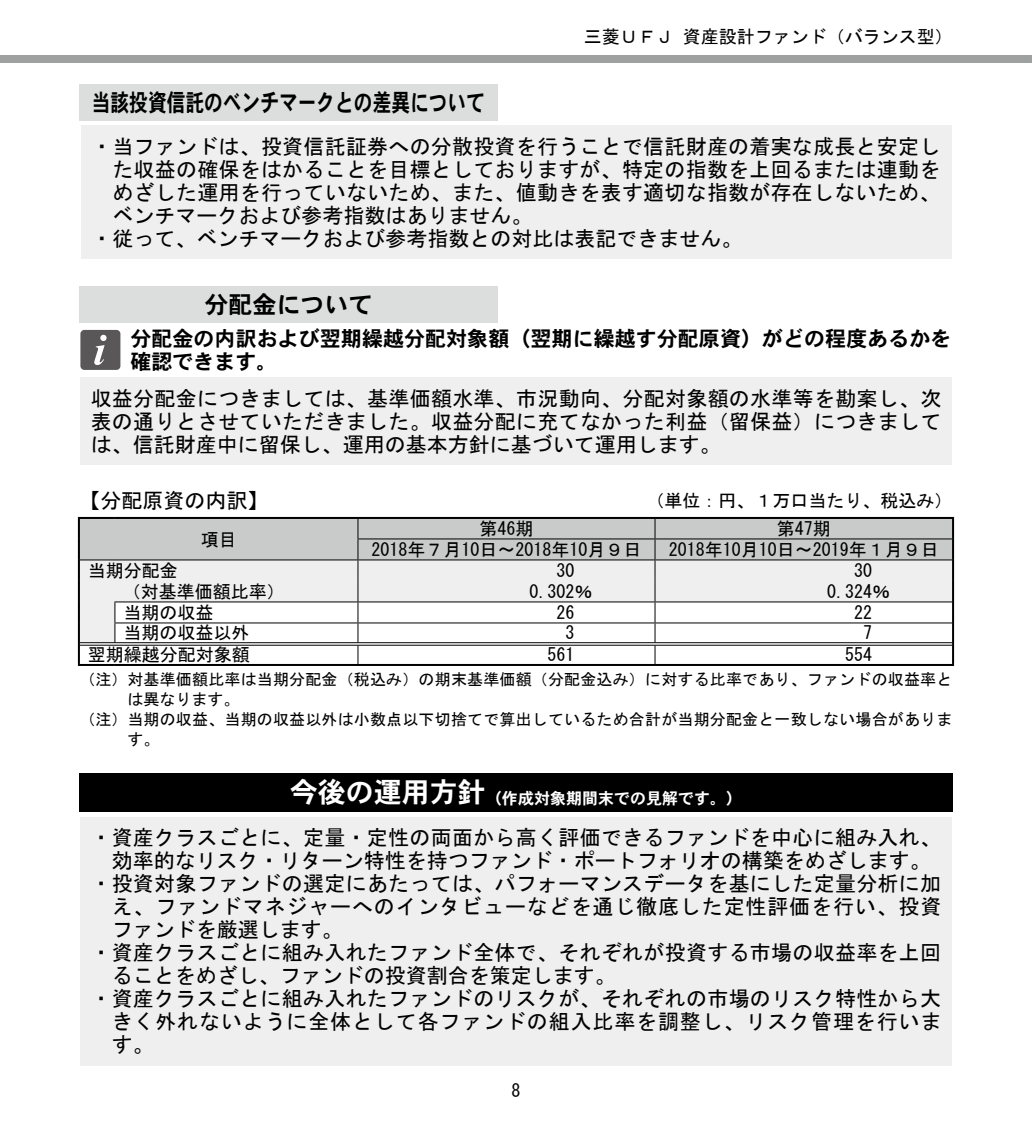
<style>
.page{position:relative;width:1032px;height:1134px;background:#fff}
.page>*{position:absolute;margin:0;border:0;box-sizing:border-box;transform-origin:0 0}
.t1{font:24px "DFHS Gothic W7 WIN RKSJ H";color:#000;scale:.78 1}
.t2{font:24px "DFHS Gothic W7 WIN RKSJ H";color:#000}
.t3{font:21px/23px "MS Gothic";letter-spacing:.01em;color:#000;text-align:justify}
.t4{font:21px "MS Gothic";letter-spacing:.04em;color:#000}
.t5{font:21px/23px "DFHS Gothic W7 WIN RKSJ H";color:#000}
.t6{font:18px "MS Gothic";color:#000}
.t7{font:16px "MS Gothic";letter-spacing:.01em;color:#000}
.t8{font:16px "DFHS Gothic W7 WIN RKSJ H";color:#fff}
.s1{font-size:28px}
</style>
<div class="page">
<div style="left:0;top:56px;width:1032px;height:7px;background:#9fa0a0"></div>
<div style="left:79px;top:84px;width:418px;height:36px;background:#dcdddd"></div>
<div style="left:81px;top:126px;width:870px;height:133px;background:#efefef"></div>
<div style="left:79px;top:286px;width:418px;height:36px;background:#dcdddd"></div>
<div style="left:80px;top:330px;width:40px;height:40px;background:#595757;border-radius:4px"></div>
<svg style="left:94px;top:335px;width:13px;height:30px"></svg>
<div style="left:80px;top:378px;width:872px;height:87px;background:#efefef"></div>
<svg style="left:80px;top:519px;width:872px;height:145px"></svg>
<hr style="left:78px;top:517px;width:37px;height:2px;background:#000">
<hr style="left:78px;top:519px;width:2px;height:20px;background:#000">
<hr style="left:115px;top:517px;width:243px;height:2px;background:#000">
<hr style="left:358px;top:517px;width:297px;height:2px;background:#000">
<hr style="left:655px;top:517px;width:299px;height:2px;background:#000">
<hr style="left:78px;top:539px;width:2px;height:21px;background:#000">
<hr style="left:78px;top:560px;width:2px;height:21px;background:#000">
<hr style="left:78px;top:581px;width:2px;height:21px;background:#000">
<hr style="left:78px;top:602px;width:2px;height:21px;background:#000">
<hr style="left:78px;top:623px;width:2px;height:21px;background:#000">
<hr style="left:78px;top:644px;width:2px;height:20px;background:#000">
<hr style="left:78px;top:664px;width:37px;height:2px;background:#000">
<hr style="left:115px;top:664px;width:243px;height:2px;background:#000">
<hr style="left:358px;top:664px;width:297px;height:2px;background:#000">
<hr style="left:655px;top:664px;width:299px;height:2px;background:#000">
<hr style="left:80px;top:642px;width:35px;height:1px;background:#000">
<hr style="left:80px;top:645px;width:35px;height:1px;background:#000">
<hr style="left:115px;top:642px;width:243px;height:1px;background:#000">
<hr style="left:115px;top:645px;width:243px;height:1px;background:#000">
<hr style="left:358px;top:642px;width:297px;height:1px;background:#000">
<hr style="left:358px;top:645px;width:297px;height:1px;background:#000">
<hr style="left:655px;top:642px;width:297px;height:1px;background:#000">
<hr style="left:655px;top:645px;width:297px;height:1px;background:#000">
<hr style="left:952px;top:519px;width:2px;height:20px;background:#000">
<hr style="left:952px;top:539px;width:2px;height:21px;background:#000">
<hr style="left:952px;top:560px;width:2px;height:21px;background:#000">
<hr style="left:952px;top:581px;width:2px;height:21px;background:#000">
<hr style="left:952px;top:602px;width:2px;height:21px;background:#000">
<hr style="left:952px;top:623px;width:2px;height:21px;background:#000">
<hr style="left:952px;top:644px;width:2px;height:20px;background:#000">
<div style="left:79px;top:773px;width:873px;height:38px;background:#000"></div>
<div style="left:80px;top:817px;width:872px;height:248px;background:#efefef"></div>
<p class="t6" style="left:584px;top:27px;width:370px">三菱ＵＦＪ 資産設計ファンド（バランス型）</p>
<p class="t1" style="left:92px;top:90px;width:506px">当該投資信託のベンチマークとの差異について</p>
<p class="t3" style="left:91px;top:135px;width:850px">・当ファンドは、投資信託証券への分散投資を行うことで信託財産の着実な成長と安定し</p>
<p class="t3" style="left:112px;top:158px;width:829px">た収益の確保をはかることを目標としておりますが、特定の指数を上回るまたは連動を</p>
<p class="t3" style="left:112px;top:181px;width:829px">めざした運用を行っていないため、また、値動きを表す適切な指数が存在しないため、</p>
<p class="t3" style="left:112px;top:204px;width:422px">ベンチマークおよび参考指数はありません。</p>
<p class="t3" style="left:91px;top:227px;width:653px">・従って、ベンチマークおよび参考指数との対比は表記できません。</p>
<p class="t2" style="left:204px;top:292px;width:169px">分配金について</p>
<p class="t5" style="left:130px;top:327px;width:822px">分配金の内訳および翌期繰越分配対象額（翌期に繰越す分配原資）がどの程度あるかを確認できます。</p>
<p class="t3" style="left:91px;top:387px;width:852px">収益分配金につきましては、基準価額水準、市況動向、分配対象額の水準等を勘案し、次表の通りとさせていただきました。収益分配に充てなかった利益（留保益）につきましては、信託財産中に留保し、運用の基本方針に基づいて運用します。</p>
<p class="t3" style="left:79px;top:489px;width:190px">【分配原資の内訳】</p>
<p class="t6" style="left:646px;top:491px;width:307px">（単位：円、１万口当たり、税込み）</p>
<p class="t6" style="left:201px;top:530px;width:37px">項目</p>
<p class="t6" style="left:479px;top:520px;width:55px">第46期</p>
<p class="t6" style="left:777px;top:520px;width:55px">第47期</p>
<p class="t6" style="left:371px;top:540px;width:271px">2018年７月10日～2018年10月９日</p>
<p class="t6" style="left:669px;top:540px;width:271px">2018年10月10日～2019年１月９日</p>
<p class="t6" style="left:88px;top:562px;width:91px">当期分配金</p>
<p class="t6" style="left:556px;top:562px;width:19px">30</p>
<p class="t6" style="left:854px;top:562px;width:19px">30</p>
<p class="t6" style="left:123px;top:582px;width:163px">（対基準価額比率）</p>
<p class="t6" style="left:529px;top:582px;width:64px">0.302％</p>
<p class="t6" style="left:827px;top:582px;width:64px">0.324％</p>
<p class="t6" style="left:123px;top:603px;width:91px">当期の収益</p>
<p class="t6" style="left:556px;top:603px;width:19px">26</p>
<p class="t6" style="left:854px;top:603px;width:19px">22</p>
<p class="t6" style="left:123px;top:624px;width:128px">当期の収益以外</p>
<p class="t6" style="left:565px;top:624px;width:10px">3</p>
<p class="t6" style="left:863px;top:624px;width:10px">7</p>
<p class="t6" style="left:88px;top:646px;width:163px">翌期繰越分配対象額</p>
<p class="t6" style="left:547px;top:646px;width:28px">561</p>
<p class="t6" style="left:845px;top:646px;width:28px">554</p>
<p class="t7" style="left:79px;top:672px;width:874px">（注）対基準価額比率は当期分配金（税込み）の期末基準価額（分配金込み）に対する比率であり、ファンドの収益率と</p>
<p class="t7" style="left:127px;top:692px;width:113px">は異なります。</p>
<p class="t7" style="left:79px;top:712px;width:874px">（注）当期の収益、当期の収益以外は小数点以下切捨てで算出しているため合計が当期分配金と一致しない場合がありま</p>
<p class="t7" style="left:127px;top:732px;width:33px">す。</p>
<p class="t8" style="left:290px;top:790px;width:454px"><span class="s1">今後の運用方針</span>（作成対象期間末での見解です。）</p>
<p class="t3" style="left:91px;top:826px;width:852px">・資産クラスごとに、定量・定性の両面から高く評価できるファンドを中心に組み入れ、</p>
<p class="t3" style="left:112px;top:849px;width:821px">効率的なリスク・リターン特性を持つファンド・ポートフォリオの構築をめざします。</p>
<p class="t3" style="left:91px;top:872px;width:852px">・投資対象ファンドの選定にあたっては、パフォーマンスデータを基にした定量分析に加</p>
<p class="t4" style="left:112px;top:896px;width:831px">え、ファンドマネジャーへのインタビューなどを通じ徹底した定性評価を行い、投資</p>
<p class="t3" style="left:112px;top:918px;width:233px">ファンドを厳選します。</p>
<p class="t3" style="left:91px;top:941px;width:852px">・資産クラスごとに組み入れたファンド全体で、それぞれが投資する市場の収益率を上回</p>
<p class="t3" style="left:112px;top:964px;width:506px">ることをめざし、ファンドの投資割合を策定します。</p>
<p class="t3" style="left:91px;top:987px;width:852px">・資産クラスごとに組み入れたファンドのリスクが、それぞれの市場のリスク特性から大</p>
<p class="t4" style="left:112px;top:1011px;width:831px">きく外れないように全体として各ファンドの組入比率を調整し、リスク管理を行いま</p>
<p class="t3" style="left:112px;top:1033px;width:43px">す。</p>
<p class="t6" style="left:511px;top:1081px;width:10px">8</p>
</div>
